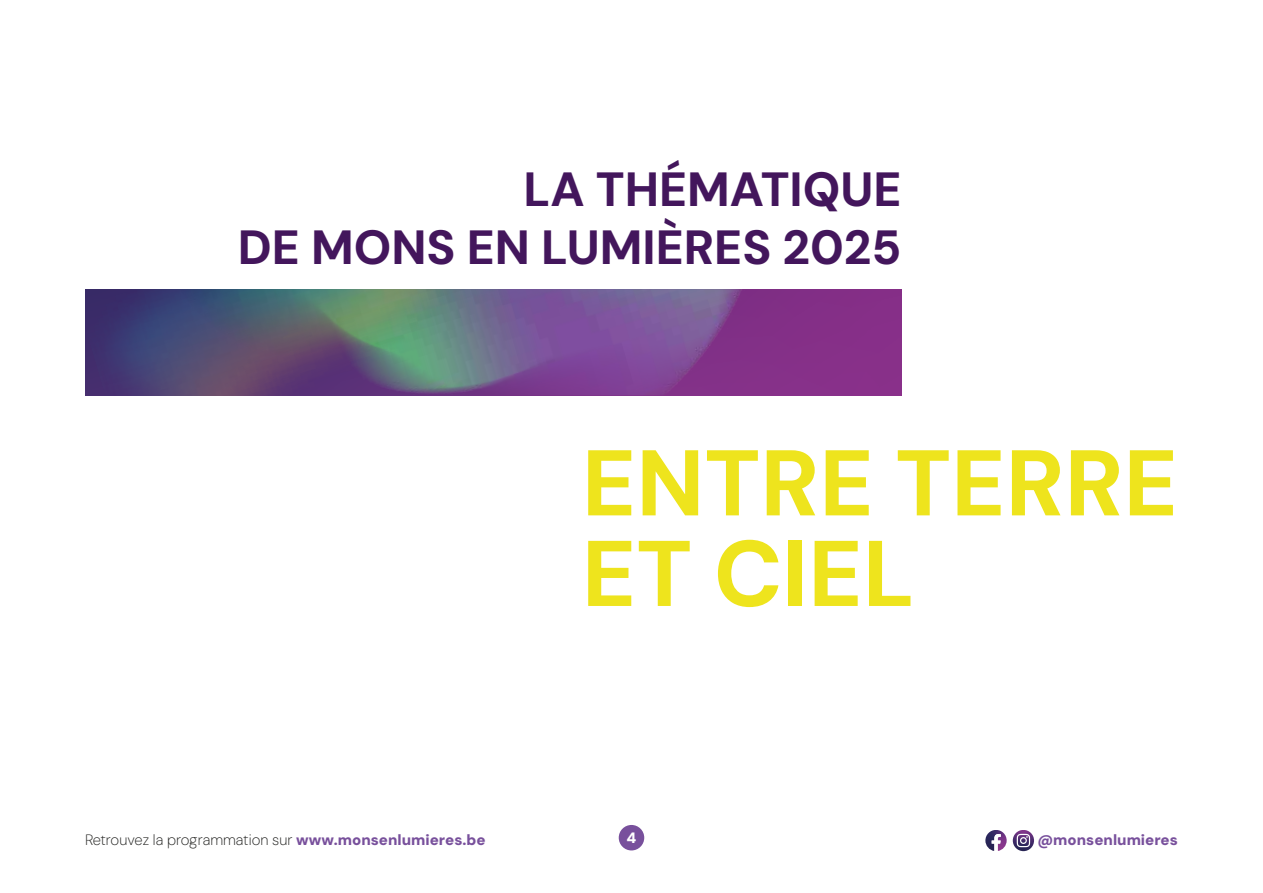
<style>
.page{position:relative;width:1263px;height:893px;background:#fff}
.page>*{position:absolute;margin:0;border:0;box-sizing:border-box;transform-origin:0 0}
.t1{font:800 93px/90.6px "DM Sans";color:#eee41d}
.t2{font:800 48px/57.6px "DM Sans";color:#43165c;text-align:right}
.t3{font:200 15px "DM Sans";color:#1d1d1b}
.t4{font:900 15px "DM Sans";color:#78509c}
.t5{font:900 15px "DM Sans";color:#fff}
.s1{font-weight:900;color:#78509c}
</style>
<div class="page">
<div style="left:85px;top:289px;width:816px;height:106px;background:#853088"></div>
<img style="left:602px;top:352px;width:102px;height:43px">
<img style="left:602px;top:289px;width:140px;height:63px">
<img style="left:85px;top:289px;width:517px;height:106px">
<img style="left:304px;top:289px;width:387px;height:58px">
<div style="left:619px;top:825px;width:25px;height:25px;background:#78509c;border-radius:50%"></div>
<svg style="left:1013px;top:830px;width:21px;height:21px"></svg>
<svg style="left:1017px;top:834px;width:13px;height:13px"></svg>
<svg style="left:985px;top:830px;width:22px;height:21px"></svg>
<h2 class="t2" style="left:238px;top:161px;width:665px">LA THÉMATIQUE<br>DE MONS EN LUMIÈRES 2025</h2>
<h1 class="t1" style="left:582px;top:438px;width:597px">ENTRE TERRE<br>ET CIEL</h1>
<p class="t3" style="left:85px;top:831px;width:402px">Retrouvez la programmation sur <span class="s1">www.monsenlumieres.be</span></p>
<p class="t5" style="left:626px;top:828px;width:11px">4</p>
<p class="t4" style="left:1037px;top:830px;width:142px">@monsenlumieres</p>
</div>
